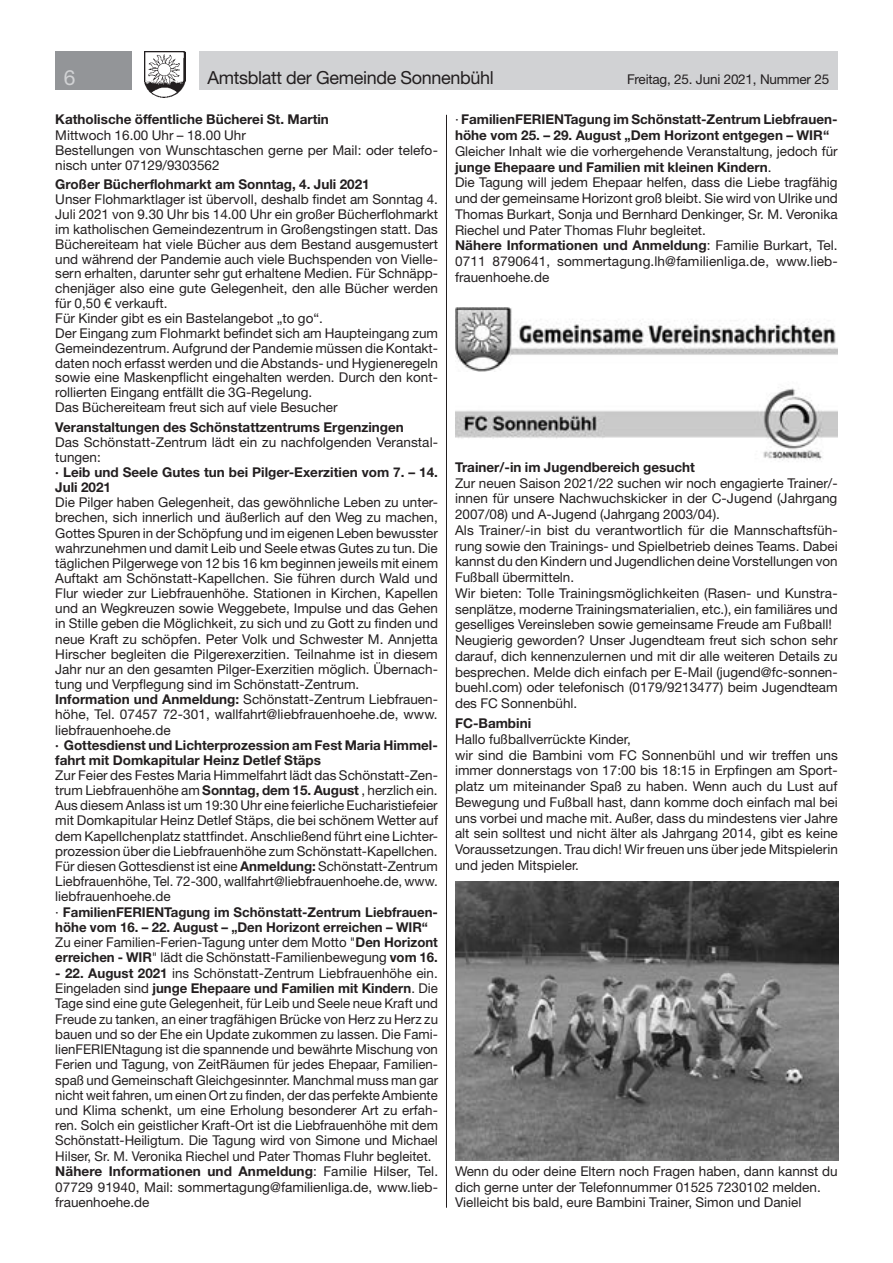
<style>
.page{position:relative;width:893px;height:1263px;background:#fff}
.page>*{position:absolute;margin:0;border:0;box-sizing:border-box;transform-origin:0 0}
.t1{font:21px "Helvetica Neue LT Std";color:#d1d2d4}
.t2{font:18px "Helvetica Neue LT Std";letter-spacing:-.02em;color:#231f20}
.t3{font:13.5px/15.8px "Helvetica Neue LT Std";color:#231f20}
.t4{font:700 13.5px/15.1px "Helvetica Neue LT Std";color:#231f20}
.s1{font-weight:700}
.s2{font-weight:400}
</style>
<div class="page">
<div style="left:199px;top:51px;width:639px;height:38px;background:#d1d2d4"></div>
<div style="left:55px;top:51px;width:77px;height:38px;background:#939598"></div>
<img style="left:145px;top:51px;width:41px;height:47px">
<img style="left:455px;top:307px;width:383px;height:65px">
<img style="left:455px;top:388px;width:383px;height:74px">
<img style="left:455px;top:882px;width:383px;height:278px">
<hr style="left:446px;top:115px;width:1px;height:1093px;background:#231f20">
<h1 class="t1" style="left:64px;top:65px;width:13px">6</h1>
<h2 class="t2" style="left:207px;top:67px;width:288px">Amtsblatt der Gemeinde Sonnenbühl</h2>
<p class="t3" style="left:627px;top:71px;width:204px">Freitag, 25. Juni 2021, Nummer 25</p>
<p class="t4" style="left:55px;top:112px;width:275px">Katholische öffentliche Bücherei St. Martin</p>
<p class="t3" style="left:55px;top:127px;width:384px;line-height:15.1px">Mittwoch 16.00 Uhr – 18.00 Uhr<br>Bestellungen von Wunschtaschen gerne per Mail: oder telefo&shy;nisch unter 07129/9303562</p>
<p class="t4" style="left:55px;top:177px;width:316px">Großer Bücherflohmarkt am Sonntag, 4. Juli 2021</p>
<p class="t3" style="left:55px;top:192px;width:384px;line-height:14.9px">Unser Flohmarktlager ist übervoll, deshalb findet am Sonntag 4.<br>Juli 2021 von 9.30 Uhr bis 14.00 Uhr ein großer Bücherflohmarkt im katholischen Gemeindezentrum in Großengstingen statt. Das Büchereiteam hat viele Bücher aus dem Bestand ausgemustert und während der Pandemie auch viele Buchspenden von Vielle&shy;sern erhalten, darunter sehr gut erhaltene Medien. Für Schnäpp&shy;chenjäger also eine gute Gelegenheit, den alle Bücher werden für 0,50 € verkauft.<br>Für Kinder gibt es ein Bastelangebot „to go“.<br>Der Eingang zum Flohmarkt befindet sich am Haupteingang zum Gemeindezentrum. Aufgrund der Pandemie müssen die Kontakt&shy;daten noch erfasst werden und die Abstands- und Hygieneregeln sowie eine Maskenpflicht eingehalten werden. Durch den kont&shy;rollierten Eingang entfällt die 3G-Regelung.<br>Das Büchereiteam freut sich auf viele Besucher</p>
<p class="t4" style="left:55px;top:419px;width:350px">Veranstaltungen des Schönstattzentrums Ergenzingen</p>
<p class="t3" style="left:55px;top:434px;width:384px;line-height:15.1px">Das Schönstatt-Zentrum lädt ein zu nachfolgenden Veranstal&shy;tungen:</p>
<p class="t4" style="left:55px;top:464px;width:384px">· Leib und Seele Gutes tun bei Pilger-Exerzitien vom 7. – 14.<br>Juli 2021</p>
<p class="t3" style="left:55px;top:495px;width:384px;line-height:15.1px">Die Pilger haben Gelegenheit, das gewöhnliche Leben zu unter&shy;brechen, sich innerlich und äußerlich auf den Weg zu machen, Gottes Spuren in der Schöpfung und im eigenen Leben bewusster wahrzunehmen und damit Leib und Seele etwas Gutes zu tun. Die täglichen Pilgerwege von 12 bis 16 km beginnen jeweils mit einem Auftakt am Schönstatt-Kapellchen. Sie führen durch Wald und Flur wieder zur Liebfrauenhöhe. Stationen in Kirchen, Kapellen und an Wegkreuzen sowie Weggebete, Impulse und das Gehen in Stille geben die Möglichkeit, zu sich und zu Gott zu finden und neue Kraft zu schöpfen. Peter Volk und Schwester M. Annjetta Hirscher begleiten die Pilgerexerzitien. Teilnahme ist in diesem Jahr nur an den gesamten Pilger-Exerzitien möglich. Übernach&shy;tung und Verpflegung sind im Schönstatt-Zentrum.<br><span class="s1">Information und Anmeldung:</span> Schönstatt-Zentrum Liebfrauen&shy;höhe, Tel. 07457 72-301, wallfahrt@liebfrauenhoehe.de, www. liebfrauenhoehe.de</p>
<p class="t4" style="left:55px;top:737px;width:384px">· Gottesdienst und Lichterprozession am Fest Maria Himmel&shy;fahrt mit Domkapitular Heinz Detlef Stäps</p>
<p class="t3" style="left:55px;top:767px;width:384px;line-height:15.1px">Zur Feier des Festes Maria Himmelfahrt lädt das Schönstatt-Zen&shy;trum Liebfrauenhöhe am <span class="s1">Sonntag, dem 15. August</span> , herzlich ein.<br>Aus diesem Anlass ist um 19:30 Uhr eine feierliche Eucharistiefeier mit Domkapitular Heinz Detlef Stäps, die bei schönem Wetter auf dem Kapellchenplatz stattfindet. Anschließend führt eine Lichter&shy;prozession über die Liebfrauenhöhe zum Schönstatt-Kapellchen.<br>Für diesen Gottesdienst ist eine <span class="s1">Anmeldung:</span> Schönstatt-Zentrum Liebfrauenhöhe, Tel. 72-300, wallfahrt@liebfrauenhoehe.de, www. liebfrauenhoehe.de<br>· <span class="s1">FamilienFERIENTagung im Schönstatt-Zentrum Liebfrauen&shy;höhe vom 16. – 22. August – „Den Horizont erreichen – WIR“ </span>Zu einer Familien-Ferien-Tagung unter dem Motto "<span class="s1">Den Horizont erreichen - WIR</span>" lädt die Schönstatt-Familienbewegung <span class="s1">vom 16.</span></p>
<p class="t3" style="left:55px;top:965px;width:384px;line-height:15.3px"><span class="s1">- 22. August 2021</span> ins Schönstatt-Zentrum Liebfrauenhöhe ein.<br>Eingeladen sind <span class="s1">junge Ehepaare und Familien mit Kindern</span>. Die Tage sind eine gute Gelegenheit, für Leib und Seele neue Kraft und Freude zu tanken, an einer tragfähigen Brücke von Herz zu Herz zu bauen und so der Ehe ein Update zukommen zu lassen. Die Fami&shy;lienFERIENtagung ist die spannende und bewährte Mischung von Ferien und Tagung, von ZeitRäumen für jedes Ehepaar, Familien&shy;spaß und Gemeinschaft Gleichgesinnter. Manchmal muss man gar nicht weit fahren, um einen Ort zu finden, der das perfekte Ambiente und Klima schenkt, um eine Erholung besonderer Art zu erfah&shy;ren. Solch ein geistlicher Kraft-Ort ist die Liebfrauenhöhe mit dem Schönstatt-Heiligtum. Die Tagung wird von Simone und Michael Hilser, Sr. M. Veronika Riechel und Pater Thomas Fluhr begleitet.<br><span class="s1">Nähere Informationen und Anmeldung</span>: Familie Hilser, Tel.<br>07729 91940, Mail: sommertagung@familienliga.de, www.lieb&shy;frauenhoehe.de</p>
<p class="t4" style="left:455px;top:111px;width:384px;line-height:15.8px"><span class="s2">·</span> FamilienFERIENTagung im Schönstatt-Zentrum Liebfrauen&shy;höhe vom 25. – 29. August „Dem Horizont entgegen – WIR“</p>
<p class="t3" style="left:455px;top:143px;width:384px">Gleicher Inhalt wie die vorhergehende Veranstaltung, jedoch für <span class="s1">junge Ehepaare und Familien mit kleinen Kindern</span>.<br>Die Tagung will jedem Ehepaar helfen, dass die Liebe tragfähig und der gemeinsame Horizont groß bleibt. Sie wird von Ulrike und Thomas Burkart, Sonja und Bernhard Denkinger, Sr. M. Veronika Riechel und Pater Thomas Fluhr begleitet.<br><span class="s1">Nähere Informationen und Anmeldung</span>: Familie Burkart, Tel.<br>0711 8790641, sommertagung.lh@familienliga.de, www.lieb&shy;frauenhoehe.de</p>
<p class="t4" style="left:455px;top:459px;width:241px">Trainer/-in im Jugendbereich gesucht</p>
<p class="t3" style="left:455px;top:475px;width:384px">Zur neuen Saison 2021/22 suchen wir noch engagierte Trainer/- innen für unsere Nachwuchskicker in der C-Jugend (Jahrgang 2007/08) und A-Jugend (Jahrgang 2003/04).<br>Als Trainer/-in bist du verantwortlich für die Mannschaftsfüh&shy;rung sowie den Trainings- und Spielbetrieb deines Teams. Dabei kannst du den Kindern und Jugendlichen deine Vorstellungen von Fußball übermitteln.<br>Wir bieten: Tolle Trainingsmöglichkeiten (Rasen- und Kunstra&shy;senplätze, moderne Trainingsmaterialien, etc.), ein familiäres und geselliges Vereinsleben sowie gemeinsame Freude am Fußball!<br>Neugierig geworden? Unser Jugendteam freut sich schon sehr darauf, dich kennenzulernen und mit dir alle weiteren Details zu besprechen. Melde dich einfach per E-Mail (jugend@fc-sonnen&shy;buehl.com) oder telefonisch (0179/9213477) beim Jugendteam des FC Sonnenbühl.</p>
<p class="t4" style="left:455px;top:715px;width:78px">FC-Bambini</p>
<p class="t3" style="left:455px;top:731px;width:384px">Hallo fußballverrückte Kinder,<br>wir sind die Bambini vom FC Sonnenbühl und wir treffen uns immer donnerstags von 17:00 bis 18:15 in Erpfingen am Sport&shy;platz um miteinander Spaß zu haben. Wenn auch du Lust auf Bewegung und Fußball hast, dann komme doch einfach mal bei uns vorbei und mache mit. Außer, dass du mindestens vier Jahre alt sein solltest und nicht älter als Jahrgang 2014, gibt es keine Voraussetzungen. Trau dich! Wir freuen uns über jede Mitspielerin und jeden Mitspieler.</p>
<p class="t3" style="left:455px;top:1163px;width:384px">Wenn du oder deine Eltern noch Fragen haben, dann kannst du dich gerne unter der Telefonnummer 01525 7230102 melden.<br>Vielleicht bis bald, eure Bambini Trainer, Simon und Daniel</p>
</div>
